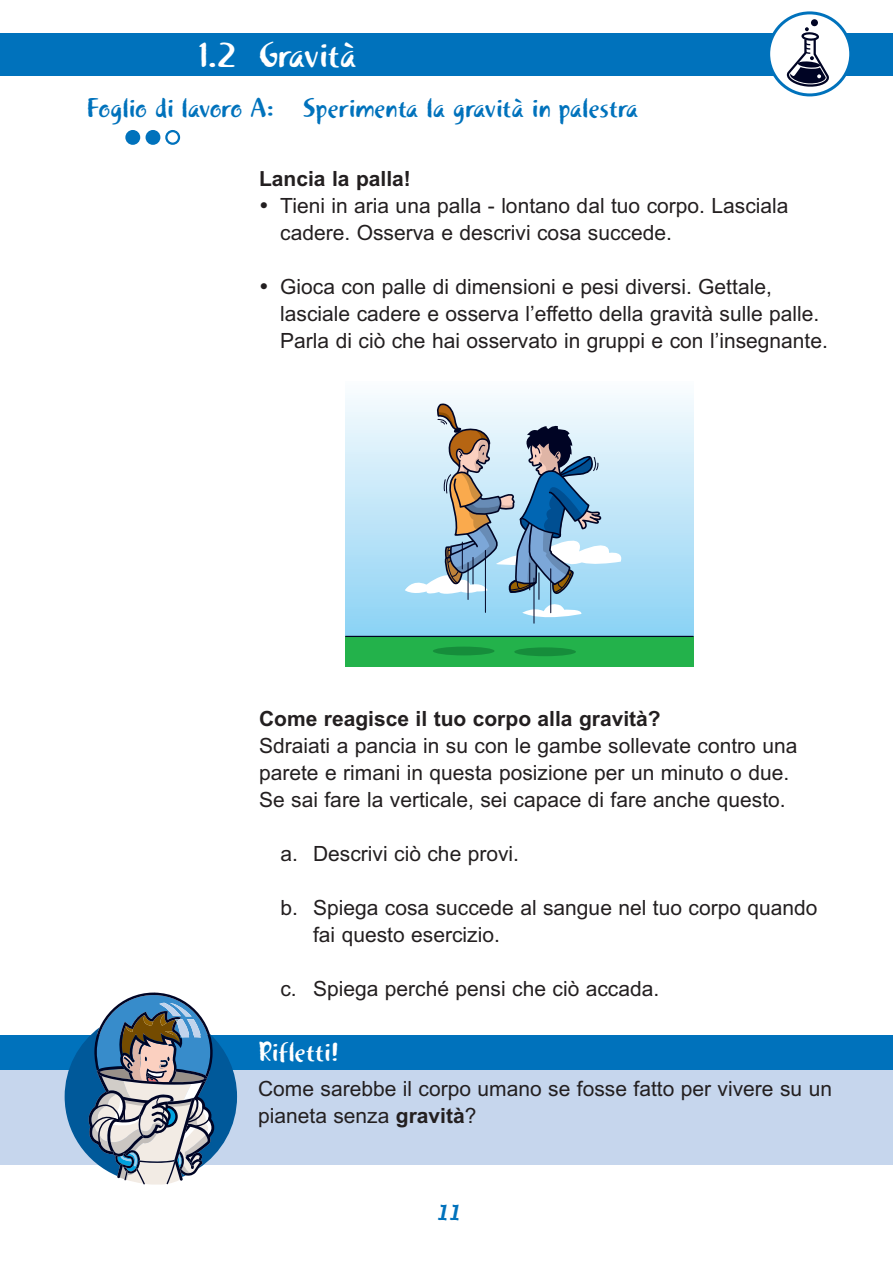
<style>
.page{position:relative;width:893px;height:1263px;background:#fff}
.page>*{position:absolute;margin:0;border:0;box-sizing:border-box;transform-origin:0 0}
.t1{font:36px "Khaki Alternate";color:#fff}
.t2{font:27px "Khaki Alternate";color:#0072bc}
.t3{font:27px "Khaki Alternate";color:#fff}
.t4{font:21px/27px "Arial";color:#231f20}
.t5{font:700 21px "Arial";color:#231f20}
.t6{font:18px "Textile";color:#0072bc}
.s1{font-weight:700}
</style>
<div class="page">
<div style="left:1px;top:1049px;width:891px;height:116px;background:#c6d6ed"></div>
<div style="left:1px;top:34px;width:891px;height:42px;background:#0072bc"></div>
<svg style="left:767px;top:11px;width:85px;height:85px"></svg>
<div style="left:1px;top:1036px;width:891px;height:34px;background:#0072bc"></div>
<svg style="left:125px;top:130px;width:55px;height:15px"></svg>
<svg style="left:65px;top:993px;width:172px;height:192px"></svg>
<div style="left:345px;top:382px;width:348px;height:254px;background:linear-gradient(to bottom,#fafcfe,#8cd2f4)"></div>
<div style="left:345px;top:636px;width:348px;height:31px;background:#23b24b"></div>
<hr style="left:533px;top:578px;width:1px;height:45px;background:#000424">
<hr style="left:345px;top:636px;width:348px;height:1px;background:#000424">
<svg style="left:405px;top:400px;width:220px;height:222px;background:#a8c3d4"></svg>
<div style="left:433px;top:647px;width:61px;height:8px;background:#168d3b;border-radius:50%"></div>
<div style="left:514px;top:647px;width:62px;height:9px;background:#168d3b;border-radius:50%"></div>
<h1 class="t1" style="left:197px;top:42px;width:161px">1.2 Gravità</h1>
<p class="t2" style="left:86px;top:98px;width:553px">Foglio di lavoro A: Sperimenta la gravità in palestra</p>
<p class="t5" style="left:259px;top:167px;width:153px">Lancia la palla!</p>
<p class="t4" style="left:280px;top:195px;width:509px;text-indent:-21px">• Tieni in aria una palla - lontano dal tuo corpo. Lasciala cadere. Osserva e descrivi cosa succede.</p>
<p class="t4" style="left:280px;top:276px;width:549px;text-indent:-21px">• Gioca con palle di dimensioni e pesi diversi. Gettale, lasciale cadere e osserva l’effetto della gravità sulle palle.<br>Parla di ciò che hai osservato in gruppi e con l’insegnante.</p>
<p class="t5" style="left:259px;top:707px;width:403px">Come reagisce il tuo corpo alla gravità?</p>
<p class="t4" style="left:259px;top:735px;width:540px">Sdraiati a pancia in su con le gambe sollevate contro una parete e rimani in questa posizione per un minuto o due.<br>Se sai fare la verticale, sei capace di fare anche questo.</p>
<p class="t4" style="left:280px;top:843px;width:240px">a. Descrivi ciò che provi.</p>
<p class="t4" style="left:313px;top:897px;width:506px;text-indent:-33px">b. Spiega cosa succede al sangue nel tuo corpo quando fai questo esercizio.</p>
<p class="t4" style="left:280px;top:978px;width:380px">c. Spiega perché pensi che ciò accada.</p>
<p class="t3" style="left:258px;top:1042px;width:83px">Rifletti!</p>
<p class="t4" style="left:258px;top:1078px;width:575px">Come sarebbe il corpo umano se fosse fatto per vivere su un pianeta senza <span class="s1">gravità</span>?</p>
<p class="t6" style="left:436px;top:1203px;width:26px">11</p>
</div>
